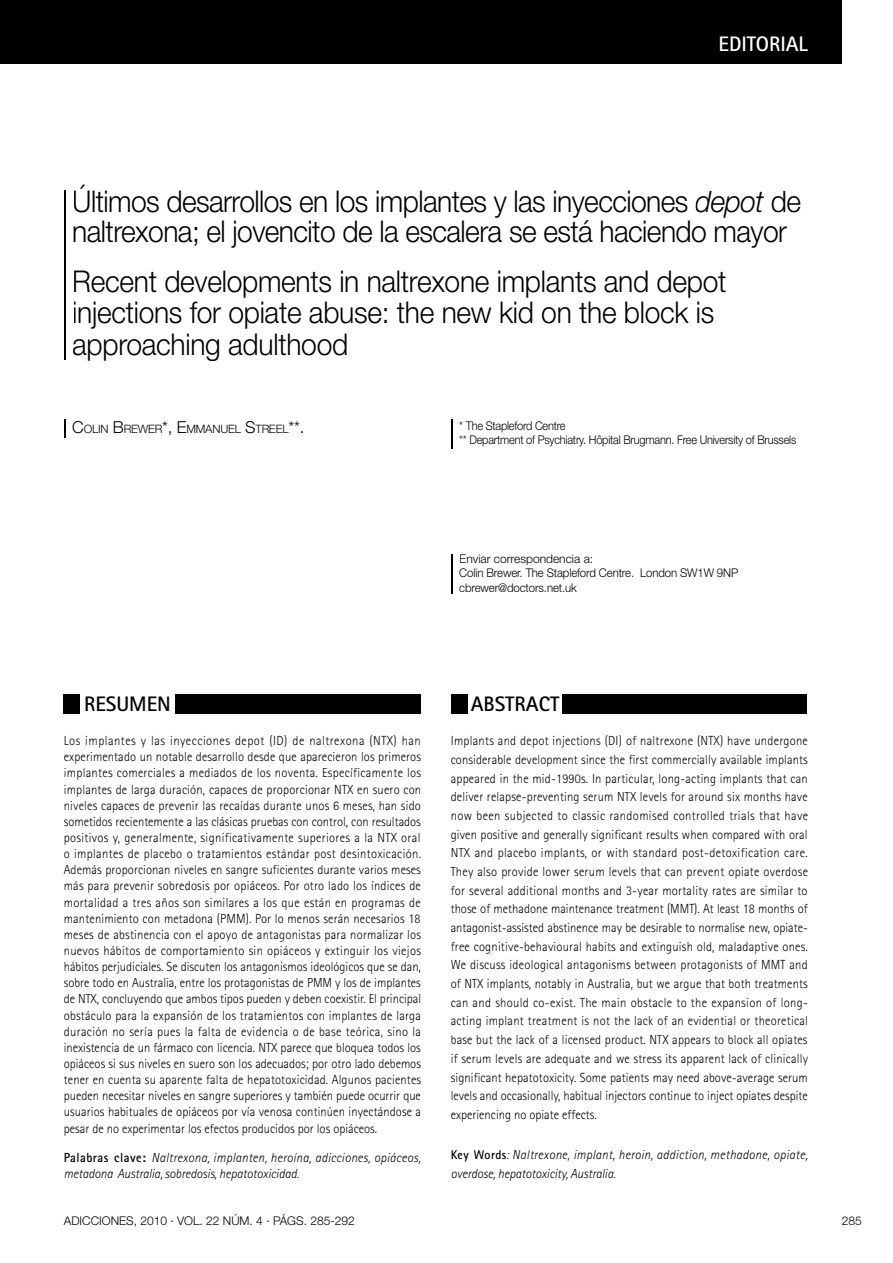
<style>
.page{position:relative;width:893px;height:1263px;background:#fff}
.page>*{position:absolute;margin:0;border:0;box-sizing:border-box;transform-origin:0 0}
.t1{font:300 30px/31.5px "Helvetica Neue LT Std";letter-spacing:-.02em;color:#000;scale:.94 1}
.t2{font:700 21px "Rotis Sans Serif";color:#000}
.t3{font:700 21px "Rotis Sans Serif";color:#fff}
.t4{font:300 13.2px/16.2px "Rotis Sans Serif";color:#000;text-align:justify;scale:.95 1}
.t5{font:italic 300 13.2px/16.2px "Rotis Sans Serif";letter-spacing:.005em;color:#000;scale:.95 1}
.t6{font:italic 300 13.2px/18.8px "Rotis Sans Serif";letter-spacing:.025em;color:#000;scale:.95 1}
.t7{font:300 12px/14.4px "Helvetica Neue LT Std";letter-spacing:-.01em;color:#000}
.t8{font:300 12px/14.4px "Helvetica Neue LT Std";letter-spacing:-.01em;color:#000;scale:.92 1}
.t9{font:300 11.55px "Helvetica Neue LT Std";letter-spacing:-.015em;color:#000}
.s1{font-style:italic}
.s2{font-size:16.5px}
.s3{font-weight:700;font-style:normal}
.s4{font-weight:700;font-style:normal;font-size:12.75px}
.s5{font-size:12.75px}
</style>
<div class="page">
<div style="left:0;top:0;width:842px;height:64px;background:#000"></div>
<div style="left:175px;top:694px;width:246px;height:19px;background:#000"></div>
<div style="left:64px;top:694px;width:16px;height:19px;background:#000"></div>
<div style="left:563px;top:694px;width:244px;height:19px;background:#000"></div>
<div style="left:451px;top:694px;width:16px;height:19px;background:#000"></div>
<hr style="left:64px;top:191px;width:1px;height:169px;background:#000">
<svg style="left:64px;top:419px;width:1px;height:18px"></svg>
<svg style="left:451px;top:419px;width:1px;height:29px"></svg>
<hr style="left:451px;top:554px;width:1px;height:40px;background:#000">
<h2 class="t3" style="left:718px;top:30px;width:91px">EDITORIAL</h2>
<h1 class="t1" style="left:72px;top:186px;width:777px;line-height:30px">Últimos desarrollos en los implantes y las inyecciones <span class="s1">depot</span> de naltrexona; el jovencito de la escalera se está haciendo mayor</h1>
<h1 class="t1" style="left:72px;top:265px;width:697px">Recent developments in naltrexone implants and depot injections for opiate abuse: the new kid on the block is approaching adulthood</h1>
<p class="t9" style="left:72px;top:422px;width:233px"><span class="s2">C</span>OLIN <span class="s2">B</span>REWER<span class="s2">*, E</span>MMANUEL <span class="s2">S</span>TREEL<span class="s2">**.</span></p>
<p class="t8" style="left:459px;top:418px;width:368px">* The Stapleford Centre<br>** Department of Psychiatry. Hôpital Brugmann. Free University of Brussels</p>
<p class="t7" style="left:459px;top:551px;width:280px">Enviar correspondencia a:<br>Colin Brewer. The Stapleford Centre. London SW1W 9NP cbrewer@doctors.net.uk</p>
<h2 class="t2" style="left:84px;top:690px;width:88px">RESUMEN</h2>
<h2 class="t2" style="left:471px;top:690px;width:90px">ABSTRACT</h2>
<p class="t4" style="left:64px;top:733px;width:378px">Los implantes y las inyecciones depot (ID) de naltrexona (NTX) han experimentado un notable desarrollo desde que aparecieron los primeros implantes comerciales a mediados de los noventa. Específicamente los implantes de larga duración, capaces de proporcionar NTX en suero con niveles capaces de prevenir las recaídas durante unos 6 meses, han sido sometidos recientemente a las clásicas pruebas con control, con resultados positivos y, generalmente, significativamente superiores a la NTX oral o implantes de placebo o tratamientos estándar post desintoxicación.<br>Además proporcionan niveles en sangre suficientes durante varios meses más para prevenir sobredosis por opiáceos. Por otro lado los índices de mortalidad a tres años son similares a los que están en programas de mantenimiento con metadona (PMM). Por lo menos serán necesarios 18 meses de abstinencia con el apoyo de antagonistas para normalizar los nuevos hábitos de comportamiento sin opiáceos y extinguir los viejos hábitos perjudiciales. Se discuten los antagonismos ideológicos que se dan, sobre todo en Australia, entre los protagonistas de PMM y los de implantes de NTX, concluyendo que ambos tipos pueden y deben coexistir. El principal obstáculo para la expansión de los tratamientos con implantes de larga duración no sería pues la falta de evidencia o de base teórica, sino la inexistencia de un fármaco con licencia. NTX parece que bloquea todos los opiáceos si sus niveles en suero son los adecuados; por otro lado debemos tener en cuenta su aparente falta de hepatotoxicidad. Algunos pacientes pueden necesitar niveles en sangre superiores y también puede ocurrir que usuarios habituales de opiáceos por vía venosa continúen inyectándose a pesar de no experimentar los efectos producidos por los opiáceos.</p>
<p class="t5" style="left:64px;top:1149px;width:377px"><span class="s3">Palabras clave:</span> Naltrexona, implanten, heroína, adicciones, opiáceos, metadona Australia, sobredosis, hepatotoxicidad.</p>
<p class="t4" style="left:451px;top:731px;width:378px;line-height:18.8px">Implants and depot injections (DI) of naltrexone (NTX) have undergone considerable development since the first commercially available implants appeared in the mid-1990s. In particular, long-acting implants that can deliver relapse-preventing serum NTX levels for around six months have now been subjected to classic randomised controlled trials that have given positive and generally significant results when compared with oral NTX and placebo implants, or with standard post-detoxification care.<br>They also provide lower serum levels that can prevent opiate overdose for several additional months and 3-year mortality rates are similar to those of methadone maintenance treatment (MMT). At least 18 months of antagonist-assisted abstinence may be desirable to normalise new, opiate&shy;free cognitive-behavioural habits and extinguish old, maladaptive ones.<br>We discuss ideological antagonisms between protagonists of MMT and of NTX implants, notably in Australia, but we argue that both treatments can and should co-exist. The main obstacle to the expansion of long&shy;acting implant treatment is not the lack of an evidential or theoretical base but the lack of a licensed product. NTX appears to block all opiates if serum levels are adequate and we stress its apparent lack of clinically significant hepatotoxicity. Some patients may need above-average serum levels and occasionally, habitual injectors continue to inject opiates despite experiencing no opiate effects.</p>
<p class="t6" style="left:451px;top:1145px;width:377px"><span class="s4">Key Words</span><span class="s5">:</span> Naltrexone, implant, heroin, addiction, methadone, opiate, overdose, hepatotoxicity, Australia.</p>
<p class="t7" style="left:64px;top:1213px;width:293px">ADICCIONES, 2010 · VOL. 22 NÚM. 4 · PÁGS. 285-292</p>
<p class="t7" style="left:842px;top:1213px;width:22px">285</p>
</div>
